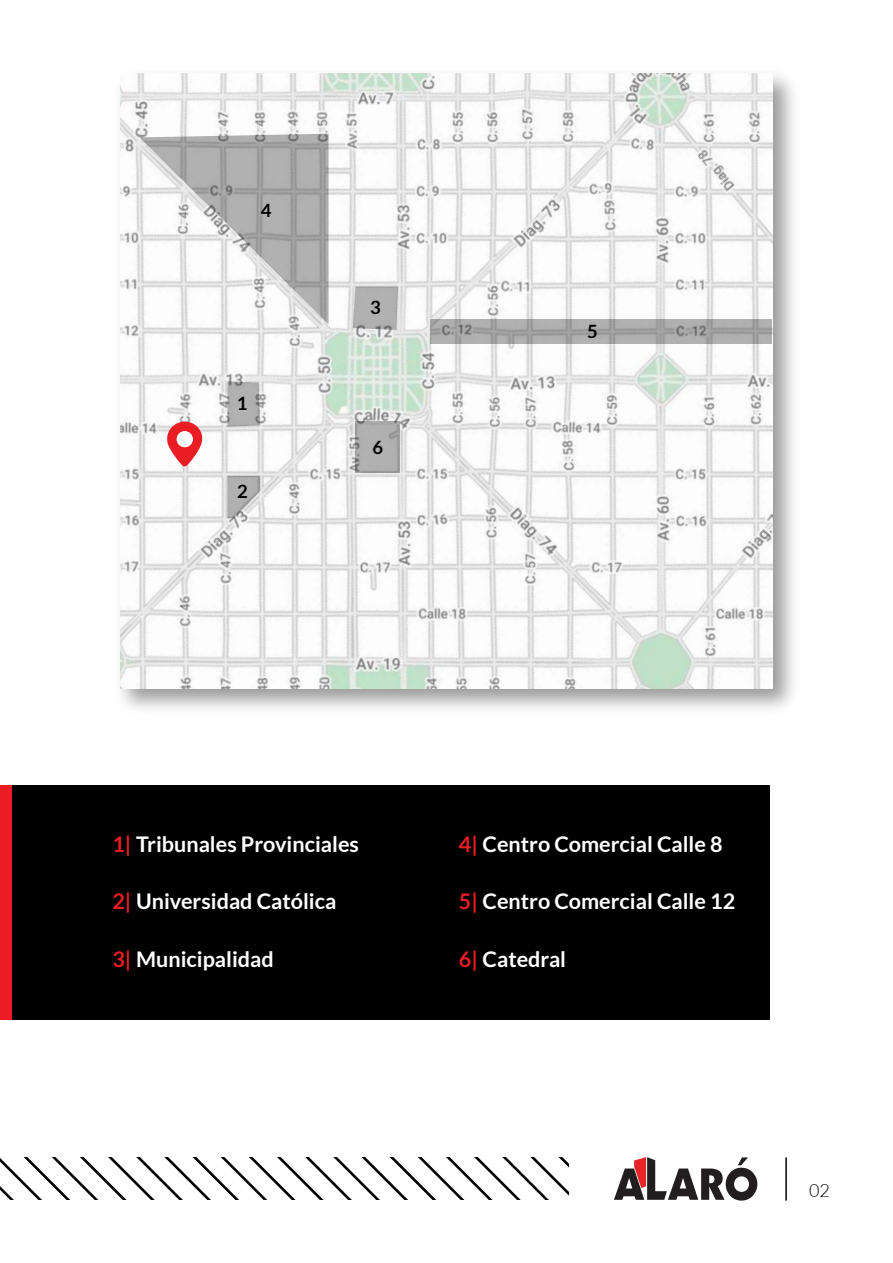
<style>
.page{position:relative;width:893px;height:1263px;background:#fff}
.page>*{position:absolute;margin:0;border:0;box-sizing:border-box;transform-origin:0 0}
.t1{font:700 21.6px "Lato";color:#fff}
.t2{font:700 18.45px "Lato";color:#000}
.t3{font:300 18px "Lato";color:#010000}
.s1{color:#eb1c24}
</style>
<div class="page">
<img style="left:120px;top:74px;width:653px;height:615px">
<svg style="left:430px;top:320px;width:342px;height:24px;background:#a6a6a6"></svg>
<svg style="left:355px;top:422px;width:45px;height:51px;background:#aaa"></svg>
<svg style="left:140px;top:134px;width:189px;height:190px"></svg>
<svg style="left:353px;top:287px;width:45px;height:43px;background:#b0b0b0"></svg>
<svg style="left:227px;top:381px;width:33px;height:46px;background:#adadad"></svg>
<svg style="left:167px;top:422px;width:35px;height:44px"></svg>
<div style="left:177px;top:431px;width:16px;height:16px;background:#fff;border-radius:50%"></div>
<svg style="left:614px;top:1157px;width:143px;height:43px"></svg>
<hr style="left:785px;top:1157px;width:2px;height:43px;background:#000">
<svg style="left:0;top:1157px;width:568px;height:43px"></svg>
<hr style="left:892px;top:71px;width:1px;height:39px;background:#000">
<div style="left:0;top:785px;width:770px;height:235px;background:#000"></div>
<div style="left:0;top:785px;width:12px;height:235px;background:#eb1c24"></div>
<svg style="left:227px;top:476px;width:33px;height:42px"></svg>
<p class="t2" style="left:261px;top:200px;width:12px">4</p>
<p class="t2" style="left:237px;top:393px;width:12px">1</p>
<p class="t2" style="left:237px;top:481px;width:12px">2</p>
<p class="t2" style="left:370px;top:297px;width:12px">3</p>
<p class="t2" style="left:372px;top:437px;width:12px">6</p>
<p class="t2" style="left:587px;top:321px;width:12px">5</p>
<p class="t1" style="left:112px;top:832px;width:248px"><span class="s1">1|</span> Tribunales Provinciales</p>
<p class="t1" style="left:112px;top:889px;width:225px"><span class="s1">2|</span> Universidad Católica</p>
<p class="t1" style="left:112px;top:946px;width:163px"><span class="s1">3|</span> Municipalidad</p>
<p class="t1" style="left:459px;top:832px;width:265px"><span class="s1">4|</span> Centro Comercial Calle 8</p>
<p class="t1" style="left:459px;top:889px;width:278px"><span class="s1">5|</span> Centro Comercial Calle 12</p>
<p class="t1" style="left:459px;top:946px;width:109px"><span class="s1">6|</span> Catedral</p>
<p class="t3" style="left:809px;top:1181px;width:22px">02</p>
</div>
